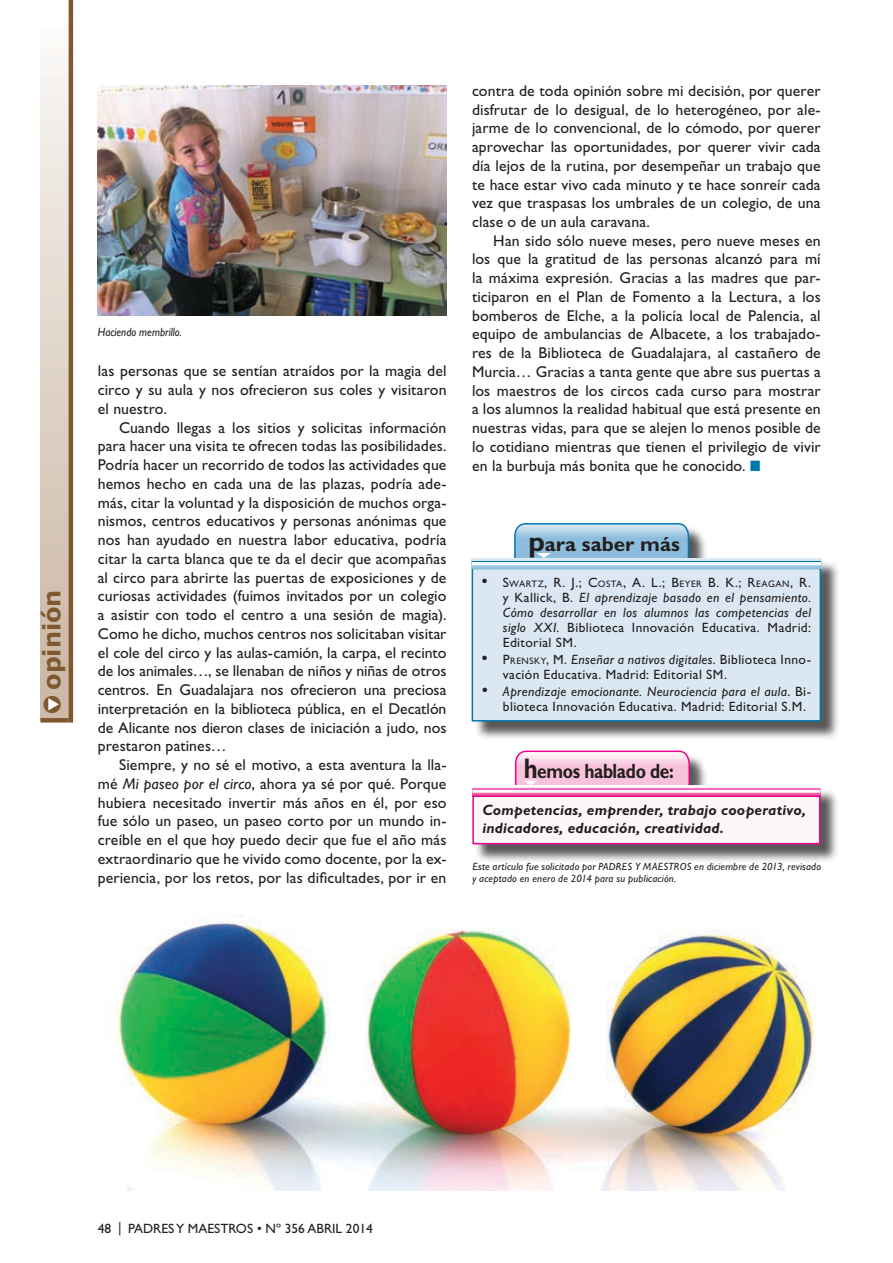
<style>
.page{position:relative;width:893px;height:1263px;background:#fff}
.page>*{position:absolute;margin:0;border:0;box-sizing:border-box;transform-origin:0 0}
.t1{font:700 24px "Verdana";color:#7f5830}
.t2{font:700 20.7px "Gill Sans Std";letter-spacing:-.02em;color:#231f20;scale:.84 1}
.t3{font:700 20.7px "Gill Sans Std";color:#231f20}
.t4{font:15.75px/18.8px "Gill Sans Std";letter-spacing:.005em;color:#231f20;text-align:justify}
.t5{font:italic 700 15px/17.7px "Gill Sans Std";letter-spacing:.01em;color:#231f20}
.t6{font:italic 13.5px/15px "Gill Sans Std";letter-spacing:.025em;color:#231f20;text-align:justify}
.t7{font:13.5px/15px "Gill Sans Std";letter-spacing:.025em;color:#231f20}
.t8{font:13.5px "Gill Sans Std";color:#231f20}
.t9{font:italic 12px "Gill Sans Std";color:#231f20;scale:.9 1}
.t10{font:italic 10.5px/12px "Gill Sans Std";letter-spacing:.02em;color:#231f20}
.s1{color:#fff}
.s2{font-style:italic}
.s3{color:#0079af}
.s4{font-size:28.5px}
.s5{font-style:normal;font-size:18px}
.s6{font-style:normal}
.s7{font-style:normal;font-size:9.45px}
.s8{font-size:18px}
.s9{font-style:inherit}
.s10{font-size:9.45px}
.s11{font-style:italic;font-size:18px}
</style>
<div class="page">
<div style="left:41px;top:0;width:30px;height:720px;background:linear-gradient(to bottom,#fcfaf9,#c8b3a0)"></div>
<hr style="left:41px;top:718px;width:28px;height:4px;background:#7f5830">
<hr style="left:69px;top:0;width:4px;height:722px;background:#7f5830">
<img style="left:113px;top:914px;width:702px;height:277px">
<div style="left:474px;top:525px;width:366px;height:215px;background:#231f20;opacity:.75"></div>
<svg style="left:513px;top:523px;width:177px;height:35px;background:#95c2de"></svg>
<div style="left:472px;top:568px;width:348px;height:153px;background:#dbe8f3"></div>
<div style="left:472px;top:568px;width:349px;height:153px;border:2px solid #0079af"></div>
<svg style="left:472px;top:558px;width:349px;height:11px;background:#b4d3e7"></svg>
<hr style="left:472px;top:561px;width:349px;height:3px;background:#0079af">
<hr style="left:472px;top:562px;width:349px;height:3px;background:#fff">
<div style="left:475px;top:753px;width:364px;height:110px;background:#231f20;opacity:.75"></div>
<svg style="left:514px;top:750px;width:177px;height:35px;background:#f8c3dc"></svg>
<div style="left:473px;top:796px;width:347px;height:48px;background:#fef7fa"></div>
<div style="left:472px;top:795px;width:348px;height:49px;border:2px solid #ec008c"></div>
<svg style="left:472px;top:785px;width:348px;height:11px"></svg>
<hr style="left:472px;top:788px;width:348px;height:3px;background:#ec008c">
<hr style="left:472px;top:789px;width:348px;height:3px;background:#fff">
<img style="left:98px;top:85px;width:348px;height:230px">
<h1 class="t1" style="left:35px;top:714px;width:126px;rotate:-90deg"><span class="s1">▼</span>● opinión</h1>
<p class="t9" style="left:98px;top:325px;width:95px">Haciendo membrillo.</p>
<p class="t4" style="left:98px;top:362px;width:350px">las personas que se sentían atraídos por la magia del circo y su aula y nos ofrecieron sus coles y visitaron el nuestro.</p>
<p class="t4" style="left:98px;top:418px;width:350px;text-indent:21px">Cuando llegas a los sitios y solicitas información para hacer una visita te ofrecen todas las posibilidades.<br>Podría hacer un recorrido de todos las actividades que hemos hecho en cada una de las plazas, podría ade&shy;más, citar la voluntad y la disposición de muchos orga&shy;nismos, centros educativos y personas anónimas que nos han ayudado en nuestra labor educativa, podría citar la carta blanca que te da el decir que acompañas al circo para abrirte las puertas de exposiciones y de curiosas actividades (fuimos invitados por un colegio a asistir con todo el centro a una sesión de magia).<br>Como he dicho, muchos centros nos solicitaban visitar el cole del circo y las aulas-camión, la carpa, el recinto de los animales…, se llenaban de niños y niñas de otros centros. En Guadalajara nos ofrecieron una preciosa interpretación en la biblioteca pública, en el Decatlón de Alicante nos dieron clases de iniciación a judo, nos prestaron patines…</p>
<p class="t4" style="left:98px;top:755px;width:350px;text-indent:21px">Siempre, y no sé el motivo, a esta aventura la lla&shy;mé <span class="s2">Mi paseo por el circo</span>, ahora ya sé por qué. Porque hubiera necesitado invertir más años en él, por eso fue sólo un paseo, un paseo corto por un mundo in&shy;creíble en el que hoy puedo decir que fue el año más extraordinario que he vivido como docente, por la ex&shy;periencia, por los retos, por las dificultades, por ir en</p>
<p class="t4" style="left:472px;top:81px;width:350px">contra de toda opinión sobre mi decisión, por querer disfrutar de lo desigual, de lo heterogéneo, por ale&shy;jarme de lo convencional, de lo cómodo, por querer aprovechar las oportunidades, por querer vivir cada día lejos de la rutina, por desempeñar un trabajo que te hace estar vivo cada minuto y te hace sonreír cada vez que traspasas los umbrales de un colegio, de una clase o de un aula caravana.</p>
<p class="t4" style="left:472px;top:231px;width:350px;text-indent:21px">Han sido sólo nueve meses, pero nueve meses en los que la gratitud de las personas alcanzó para mí la máxima expresión. Gracias a las madres que par&shy;ticiparon en el Plan de Fomento a la Lectura, a los bomberos de Elche, a la policía local de Palencia, al equipo de ambulancias de Albacete, a los trabajado&shy;res de la Biblioteca de Guadalajara, al castañero de Murcia… Gracias a tanta gente que abre sus puertas a los maestros de los circos cada curso para mostrar a los alumnos la realidad habitual que está presente en nuestras vidas, para que se alejen lo menos posible de lo cotidiano mientras que tienen el privilegio de vivir en la burbuja más bonita que he conocido. <span class="s3">■</span></p>
<h2 class="t3" style="left:528px;top:531px;width:153px"><span class="s4">p</span>ara saber más</h2>
<p class="t6" style="left:503px;top:575px;width:310px;text-indent:-21px"><span class="s5">•</span> <span class="s6">S</span><span class="s7">WARTZ</span><span class="s6">, R. J.; C</span><span class="s7">OSTA</span><span class="s6">, A. L.; B</span> <span class="s7">EYER</span> <span class="s6">B. K.; R</span><span class="s7">EAGAN</span><span class="s6">, R. </span><span class="s6">y Kallick, B.</span> El aprendizaje basado en el pensamiento.<br>Cómo desarrollar en los alumnos las competencias del siglo XXI. <span class="s6">Biblioteca Innovación Educativa. Madrid:<br>Editorial SM.</span></p>
<p class="t7" style="left:503px;top:652px;width:310px;text-indent:-21px"><span class="s8">•</span> <span class="s9">P</span><span class="s10">RENSKY</span><span class="s9">, M</span>. <span class="s2">Enseñar a nativos digitales</span>. Biblioteca Inno&shy;vación Educativa. Madrid: Editorial SM.</p>
<p class="t7" style="left:503px;top:684px;width:310px;text-indent:-21px"><span class="s11">•</span> <span class="s2">Aprendizaje emocionante. Neurociencia para el aula</span>. Bi&shy;blioteca Innovación Educativa. Madrid: Editorial S.M.</p>
<h2 class="t2" style="left:524px;top:759px;width:180px"><span class="s4">h</span>emos hablado de:</h2>
<p class="t5" style="left:482px;top:801px;width:325px">Competencias, emprender, trabajo cooperativo, indicadores, educación, creatividad.</p>
<p class="t10" style="left:472px;top:860px;width:350px">Este artículo fue solicitado por PADRES Y MAESTROS en diciembre de 2013, revisado y aceptado en enero de 2014 para su publicación.</p>
<p class="t8" style="left:98px;top:1221px;width:277px">48 | PADRES Y MAESTROS • Nº 356 ABRIL 2014</p>
</div>
